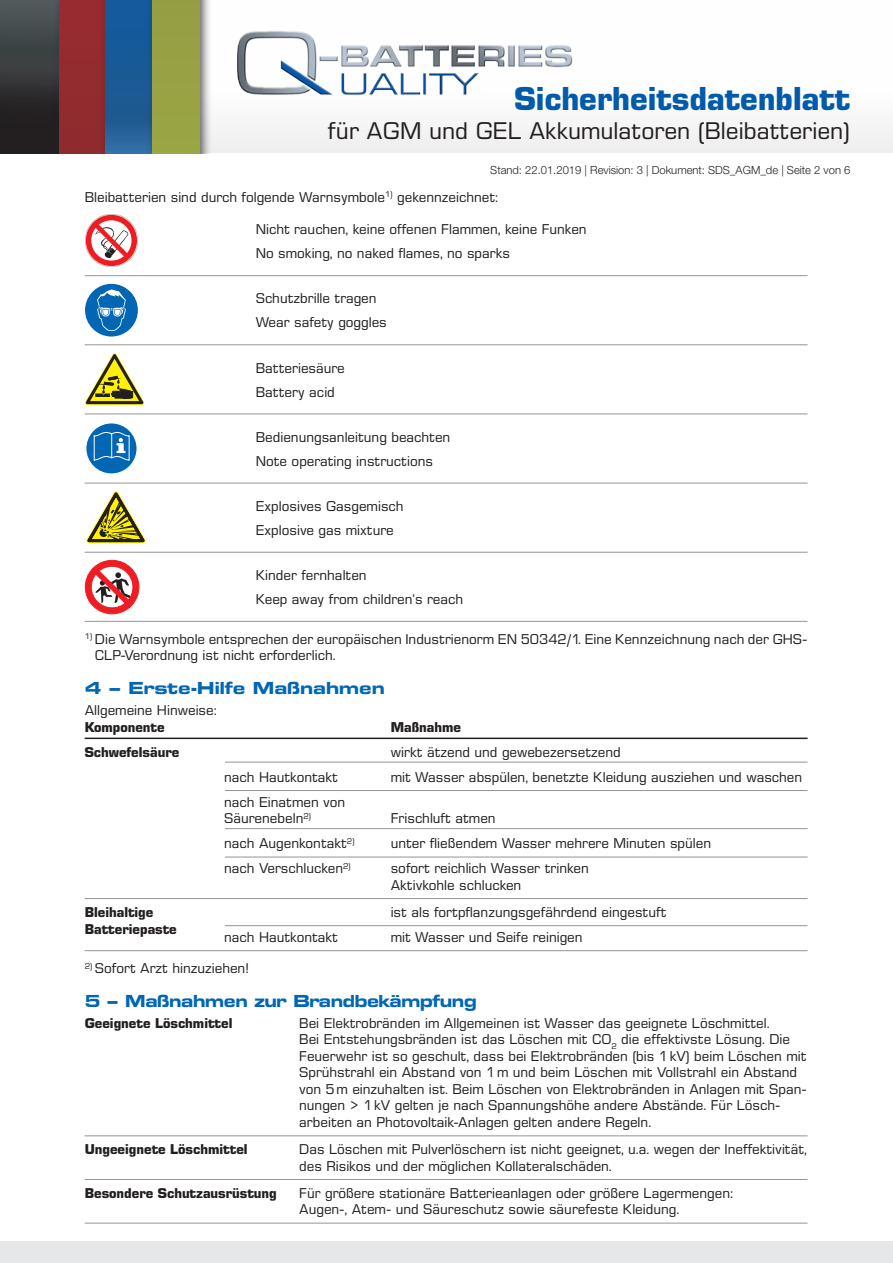
<style>
.page{position:relative;width:893px;height:1263px;background:#fff}
.page>*{position:absolute;margin:0;border:0;box-sizing:border-box;transform-origin:0 0}
.t1{font:700 31.5px "Eurostile SB";color:#015aaa}
.t2{font:22.95px "Eurostile SB";color:#231f20}
.t3{font:700 expanded 16.5px "Eurostile SB";letter-spacing:-.02em;color:#0166b3;scale:.95 1}
.t4{font:700 expanded 16.5px "Eurostile SB";color:#0166b3}
.t5{font:13.5px/16.5px "Eurostile SB";color:#231f20}
.t6{font:700 13.5px "Eurostile SB";color:#231f20}
.t7{font:300 11.25px "Helvetica Neue LT Std";color:#231f20}
</style>
<div class="page">
<div style="left:0;top:1242px;width:893px;height:21px;background:#e6e7e9"></div>
<hr style="left:85px;top:275px;width:723px;height:1px;background:#939598">
<hr style="left:85px;top:344px;width:723px;height:1px;background:#939598">
<hr style="left:85px;top:414px;width:723px;height:1px;background:#939598">
<hr style="left:85px;top:483px;width:723px;height:1px;background:#939598">
<hr style="left:85px;top:552px;width:723px;height:1px;background:#939598">
<hr style="left:85px;top:621px;width:723px;height:1px;background:#939598">
<hr style="left:85px;top:737px;width:723px;height:2px;background:#231f20">
<hr style="left:225px;top:762px;width:583px;height:1px;background:#939598">
<hr style="left:225px;top:790px;width:583px;height:1px;background:#939598">
<hr style="left:225px;top:828px;width:583px;height:1px;background:#939598">
<hr style="left:225px;top:857px;width:583px;height:1px;background:#939598">
<hr style="left:85px;top:898px;width:723px;height:1px;background:#939598">
<hr style="left:225px;top:925px;width:583px;height:1px;background:#939598">
<hr style="left:85px;top:950px;width:723px;height:1px;background:#939598">
<hr style="left:85px;top:1135px;width:723px;height:1px;background:#939598">
<hr style="left:85px;top:1179px;width:723px;height:1px;background:#939598">
<hr style="left:85px;top:1223px;width:723px;height:1px;background:#939598">
<svg style="left:85px;top:353px;width:60px;height:52px"></svg>
<svg style="left:86px;top:491px;width:60px;height:53px"></svg>
<svg style="left:85px;top:284px;width:53px;height:52px"></svg>
<svg style="left:85px;top:214px;width:53px;height:53px"></svg>
<svg style="left:86px;top:423px;width:51px;height:51px"></svg>
<div style="left:0;top:0;width:893px;height:153px;background:linear-gradient(to bottom,#fff,#f4f4f4)"></div>
<img style="left:230px;top:24px;width:366px;height:75px">
<div style="left:0;top:0;width:65px;height:153px;background:linear-gradient(to bottom,#4f595b,#1b1516)"></div>
<div style="left:53px;top:0;width:66px;height:153px;background:#231f20;opacity:.75"></div>
<div style="left:59px;top:0;width:47px;height:153px;background:#932b2f"></div>
<div style="left:99px;top:0;width:66px;height:153px;background:#231f20;opacity:.75"></div>
<svg style="left:106px;top:0;width:41px;height:153px;background:#1b5c98"></svg>
<div style="left:147px;top:0;width:65px;height:153px;background:#231f20;opacity:.75"></div>
<div style="left:153px;top:0;width:47px;height:153px;background:#98a144"></div>
<svg style="left:85px;top:560px;width:54px;height:54px"></svg>
<h1 class="t1" style="left:514px;top:80px;width:337px">Sicherheitsdatenblatt</h1>
<h2 class="t2" style="left:328px;top:117px;width:524px">für AGM und GEL Akkumulatoren (Bleibatterien)</h2>
<p class="t7" style="left:490px;top:163px;width:362px">Stand: 22.01.2019 | Revision: 3 | Dokument: SDS_AGM_de | Seite 2 von 6</p>
<p class="t5" style="left:85px;top:189px;width:415px">Bleibatterien sind durch folgende Warnsymbole<sup>1)</sup> gekennzeichnet:</p>
<p class="t5" style="left:256px;top:218px;width:332px;line-height:24px">Nicht rauchen, keine offenen Flammen, keine Funken<br>No smoking, no naked flames, no sparks</p>
<p class="t5" style="left:256px;top:287px;width:133px;line-height:24px">Schutzbrille tragen<br>Wear safety goggles</p>
<p class="t5" style="left:256px;top:356px;width:91px;line-height:24px">Batteriesäure<br>Battery acid</p>
<p class="t5" style="left:256px;top:425px;width:196px;line-height:24px">Bedienungsanleitung beachten<br>Note operating instructions</p>
<p class="t5" style="left:256px;top:494px;width:149px;line-height:24px">Explosives Gasgemisch<br>Explosive gas mixture</p>
<p class="t5" style="left:256px;top:563px;width:209px;line-height:24px">Kinder fernhalten<br>Keep away from children‘s reach</p>
<p class="t5" style="left:95px;top:631px;width:714px;text-indent:-10px"><sup>1)</sup> Die Warnsymbole entsprechen der europäischen Industrienorm EN 50342/1. Eine Kennzeichnung nach der GHS-<br>CLP-Verordnung ist nicht erforderlich.</p>
<p class="t4" style="left:85px;top:679px;width:302px">4 – Erste-Hilfe Maßnahmen</p>
<p class="t5" style="left:85px;top:702px;width:133px">Allgemeine Hinweise:</p>
<p class="t6" style="left:85px;top:718px;width:82px">Komponente</p>
<p class="t6" style="left:391px;top:718px;width:72px">Maßnahme</p>
<p class="t6" style="left:85px;top:743px;width:96px">Schwefelsäure</p>
<p class="t5" style="left:391px;top:744px;width:232px">wirkt ätzend und gewebezersetzend</p>
<p class="t5" style="left:224px;top:769px;width:115px">nach Hautkontakt</p>
<p class="t5" style="left:391px;top:769px;width:413px">mit Wasser abspülen, benetzte Kleidung ausziehen und waschen</p>
<p class="t5" style="left:224px;top:794px;width:122px">nach Einatmen von<br>Säurenebeln<sup>2)</sup></p>
<p class="t5" style="left:391px;top:810px;width:106px">Frischluft atmen</p>
<p class="t5" style="left:224px;top:835px;width:132px">nach Augenkontakt<sup>2)</sup></p>
<p class="t5" style="left:391px;top:835px;width:322px">unter fließendem Wasser mehrere Minuten spülen</p>
<p class="t5" style="left:224px;top:860px;width:128px">nach Verschlucken<sup>2)</sup></p>
<p class="t5" style="left:391px;top:860px;width:200px">sofort reichlich Wasser trinken<br>Aktivkohle schlucken</p>
<p class="t6" style="left:85px;top:904px;width:70px">Bleihaltige</p>
<p class="t5" style="left:391px;top:904px;width:277px">ist als fortpflanzungsgefährdend eingestuft</p>
<p class="t6" style="left:85px;top:921px;width:94px">Batteriepaste</p>
<p class="t5" style="left:224px;top:929px;width:115px">nach Hautkontakt</p>
<p class="t5" style="left:391px;top:929px;width:193px">mit Wasser und Seife reinigen</p>
<p class="t5" style="left:85px;top:960px;width:165px"><sup>2)</sup> Sofort Arzt hinzuziehen!</p>
<p class="t3" style="left:85px;top:991px;width:414px">5 – Maßnahmen zur Brandbekämpfung</p>
<p class="t6" style="left:85px;top:1015px;width:149px">Geeignete Löschmittel</p>
<p class="t5" style="left:299px;top:1015px;width:509px">Bei Elektrobränden im Allgemeinen ist Wasser das geeignete Löschmittel.<br>Bei Entstehungsbränden ist das Löschen mit CO<sub>2</sub> die effektivste Lösung. Die Feuerwehr ist so geschult, dass bei Elektrobränden (bis 1kV) beim Löschen mit Sprühstrahl ein Abstand von 1m und beim Löschen mit Vollstrahl ein Abstand von 5m einzuhalten ist. Beim Löschen von Elektrobränden in Anlagen mit Span&shy;nungen &gt; 1kV gelten je nach Spannungshöhe andere Abstände. Für Lösch&shy;arbeiten an Photovoltaik-Anlagen gelten andere Regeln.</p>
<p class="t6" style="left:85px;top:1141px;width:164px">Ungeeignete Löschmittel</p>
<p class="t5" style="left:299px;top:1141px;width:509px">Das Löschen mit Pulverlöschern ist nicht geeignet, u.a. wegen der Ineffektivität, des Risikos und der möglichen Kollateralschäden.</p>
<p class="t6" style="left:85px;top:1184px;width:194px">Besondere Schutzausrüstung</p>
<p class="t5" style="left:299px;top:1185px;width:435px">Für größere stationäre Batterieanlagen oder größere Lagermengen:<br>Augen-, Atem- und Säureschutz sowie säurefeste Kleidung.</p>
</div>
